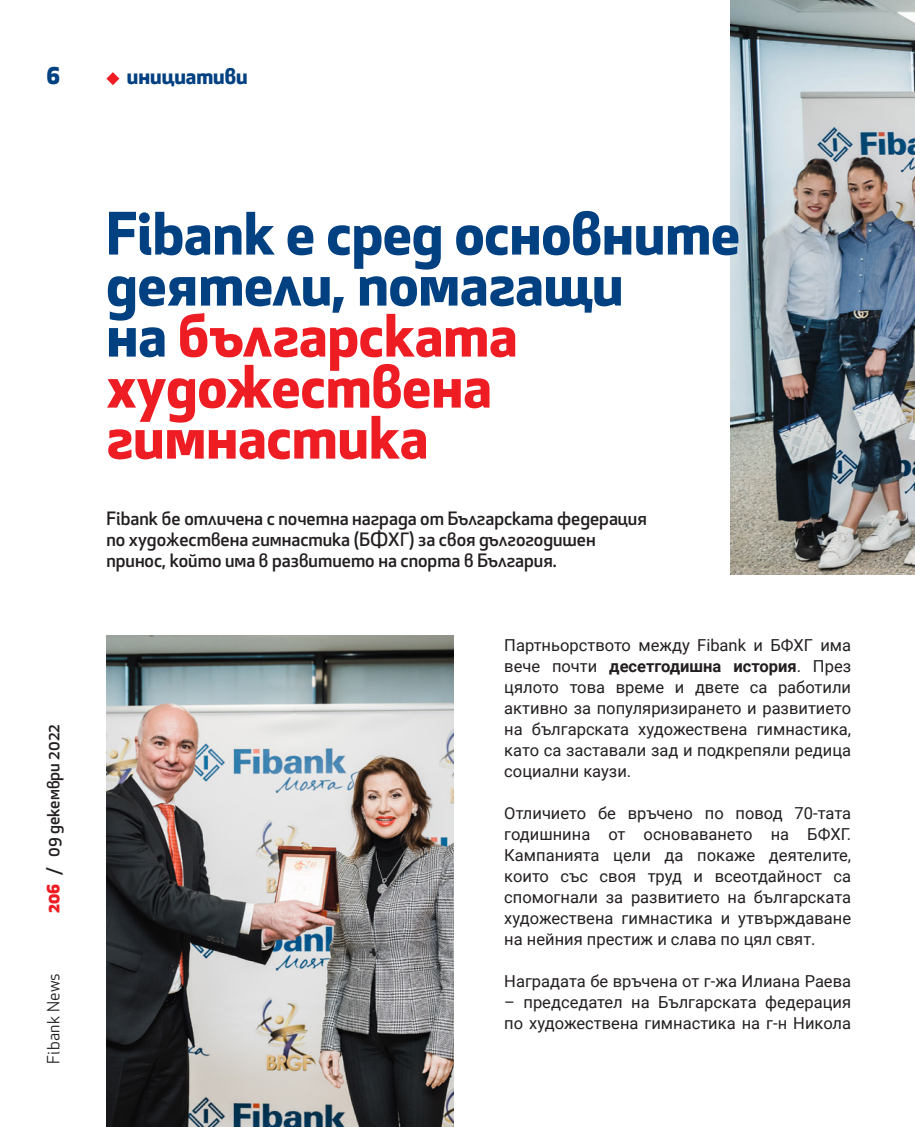
<style>
.page{position:relative;width:915px;height:1127px;background:#fff}
.page>*{position:absolute;margin:0;border:0;box-sizing:border-box;transform-origin:0 0}
.t1{font:700 57px/51px "Apex Bg";color:#014081}
.t2{font:800 22.5px "Apex Bg";color:#014081}
.Section{font:700 21px "Apex Bg";color:#014081}
.Leading{font:500 18px/21px "Apex Bg";color:#231f20}
.Body{font:16.5px/21px "Roboto";color:#231f20;text-align:justify}
.t3{font:500 16.5px "Apex Bg";color:#231f20}
.t4{font:16.5px "Apex Bg";letter-spacing:.02em;color:#231f20}
.s1{color:#ee1d23}
.s2{font-weight:800;color:#ee1d23}
.s3{font-weight:700}
</style>
<div class="page">
<img style="left:730px;top:0;width:184px;height:574px">
<svg style="left:106px;top:72px;width:13px;height:13px"></svg>
<img style="left:106px;top:635px;width:347px;height:492px">
<h2 class="t2" style="left:46px;top:60px;width:15px">6</h2>
<p class="Section" style="left:127px;top:61px;width:122px">инициативи</p>
<p class="t1" style="left:106px;top:206px;width:635px">Fibank е сред основните деятели, помагащи<br>на <span class="s1">българската художествена гимнастика</span></p>
<p class="t3" style="left:42px;top:913px;width:191px;rotate:-90deg"><span class="s2">206</span> / 09 декември 2022</p>
<p class="t4" style="left:43px;top:1064px;width:93px;rotate:-90deg">Fibank News</p>
<p class="Leading" style="left:106px;top:508px;width:541px">Fibank бе отличена с почетна награда от Българската федерация по художествена гимнастика (БФХГ) за своя дългогодишен принос, който има в развитието на спорта в България.</p>
<p class="Body" style="left:504px;top:634px;width:348px">Партньорството между Fibank и БФХГ има вече почти <span class="s3">десетгодишна история</span>. През цялото това време и двете са работили активно за популяризирането и развитието на българската художествена гимнастика, като са заставали зад и подкрепяли редица социални каузи.</p>
<p class="Body" style="left:504px;top:802px;width:348px">Отличието бе връчено по повод 70-тата годишнина от основаването на БФХГ.<br>Кампанията цели да покаже деятелите, които със своя труд и всеотдайност са спомогнали за развитието на българската художествена гимнастика и утвърждаване на нейния престиж и слава по цял свят.</p>
<p class="Body" style="left:504px;top:970px;width:348px">Наградата бе връчена от г-жа Илиана Раева</p>
<p class="Body" style="left:504px;top:991px;width:348px">– председател на Българската федерация по художествена гимнастика на г-н Никола</p>
</div>
